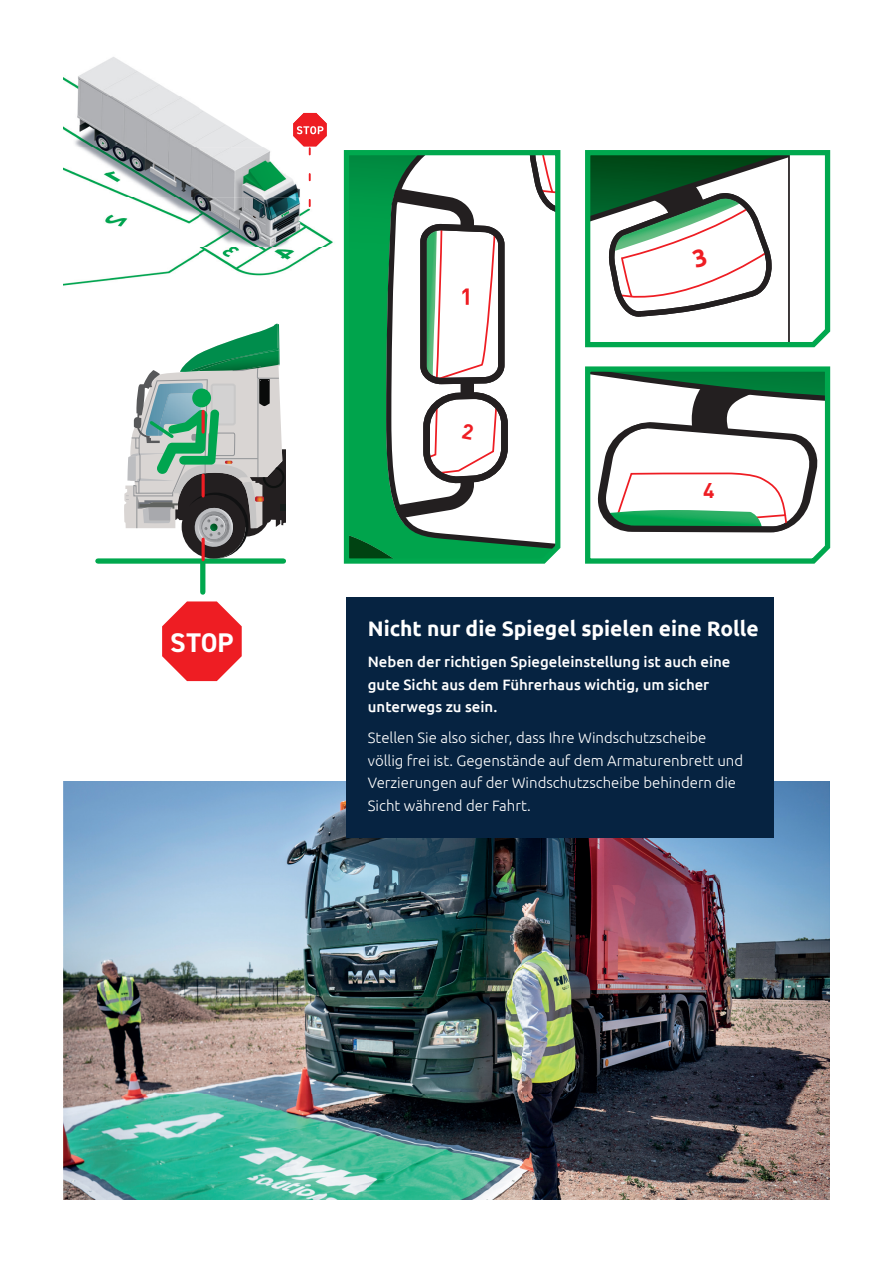
<style>
.page{position:relative;width:893px;height:1263px;background:#fff}
.page>*{position:absolute;margin:0;border:0;box-sizing:border-box;transform-origin:0 0}
.t1{font:700 27px "DIN2014";color:#fff}
.t2{font:700 21px "Ubuntu";color:#fff}
.t3{font:700 21px "DIN Pro";color:#ee1d23}
.t4{font:300 15px/22.5px "Ubuntu";color:#fff}
.t5{font:500 15px/22.5px "Ubuntu";color:#fff}
</style>
<div class="page">
<div style="left:200px;top:562px;width:5px;height:30px;background:#00a84e"></div>
<div style="left:98px;top:558px;width:185px;height:6px;background:#00a84e"></div>
<svg style="left:124px;top:323px;width:161px;height:237px"></svg>
<svg style="left:162px;top:601px;width:80px;height:80px"></svg>
<img style="left:63px;top:57px;width:270px;height:229px">
<img style="left:309px;top:147px;width:2px;height:60px">
<img style="left:293px;top:113px;width:34px;height:33px">
<img style="left:297px;top:126px;width:26px;height:8px">
<svg style="left:585px;top:366px;width:246px;height:198px"></svg>
<svg style="left:585px;top:150px;width:246px;height:198px"></svg>
<svg style="left:343px;top:150px;width:218px;height:414px;background:#32b870"></svg>
<img style="left:64px;top:781px;width:765px;height:418px">
<div style="left:347px;top:597px;width:427px;height:241px;background:#062341"></div>
<svg style="left:588px;top:153px;width:203px;height:192px"></svg>
<svg style="left:346px;top:153px;width:212px;height:408px"></svg>
<h1 class="t1" style="left:170px;top:624px;width:65px">STOP</h1>
<h2 class="t3" style="left:703px;top:476px;width:13px">4</h2>
<h2 class="t2" style="left:368px;top:616px;width:392px">Nicht nur die Spiegel spielen eine Rolle</h2>
<p class="t5" style="left:368px;top:650px;width:364px">Neben der richtigen Spiegeleinstellung ist auch eine gute Sicht aus dem Führerhaus wichtig, um sicher unterwegs zu sein.</p>
<p class="t4" style="left:368px;top:726px;width:377px">Stellen Sie also sicher, dass Ihre Windschutzscheibe völlig frei ist. Gegenstände auf dem Armaturenbrett und Verzierungen auf der Windschutzscheibe behindern die Sicht während der Fahrt.</p>
</div>
